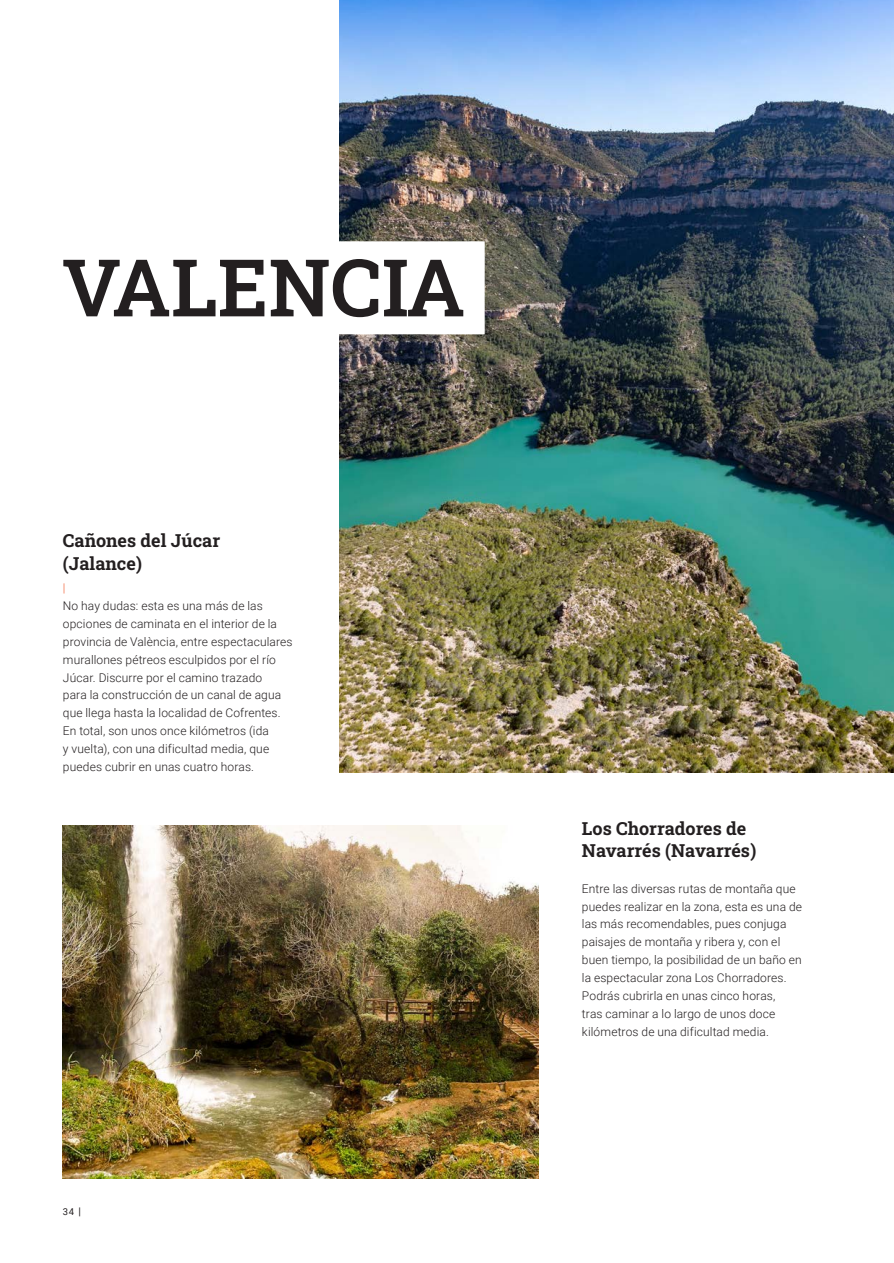
<style>
.page{position:relative;width:894px;height:1263px;background:#fff}
.page>*{position:absolute;margin:0;border:0;box-sizing:border-box;transform-origin:0 0}
.t1{font:600 79.5px "Roboto Slab";color:#231f20}
.t2{font:18px/22.5px "Roboto Slab";color:#231f20}
.t3{font:300 12px/17.9px "Roboto";letter-spacing:.01em;color:#231f20}
.t4{font:300 12px "Roboto";color:#f15d31}
.t5{font:9.45px "Roboto";color:#231f20}
.s1{font-size:10.5px}
</style>
<div class="page">
<img style="left:339px;top:0;width:554px;height:772px">
<img style="left:63px;top:825px;width:475px;height:353px">
<div style="left:62px;top:241px;width:422px;height:93px;background:#fff"></div>
<h1 class="t1" style="left:62px;top:233px;width:405px">VALENCIA</h1>
<h2 class="t2" style="left:63px;top:529px;width:159px">Cañones del Júcar (Jalance)</h2>
<p class="t4" style="left:63px;top:580px;width:4px">|</p>
<p class="t3" style="left:63px;top:596px;width:231px">No hay dudas: esta es una más de las opciones de caminata en el interior de la provincia de València, entre espectaculares murallones pétreos esculpidos por el río Júcar. Discurre por el camino trazado<br>para la construcción de un canal de agua que llega hasta la localidad de Cofrentes.<br>En total, son unos once kilómetros (ida<br>y vuelta), con una dificultad media, que puedes cubrir en unas cuatro horas.</p>
<p class="t5" style="left:63px;top:1205px;width:20px">34 <span class="s1">|</span></p>
<h2 class="t2" style="left:582px;top:816px;width:176px">Los Chorradores de<br>Navarrés (Navarrés)</h2>
<p class="t3" style="left:582px;top:879px;width:221px">Entre las diversas rutas de montaña que puedes realizar en la zona, esta es una de las más recomendables, pues conjuga paisajes de montaña y ribera y, con el buen tiempo, la posibilidad de un baño en la espectacular zona Los Chorradores.<br>Podrás cubrirla en unas cinco horas,<br>tras caminar a lo largo de unos doce kilómetros de una dificultad media.</p>
</div>
